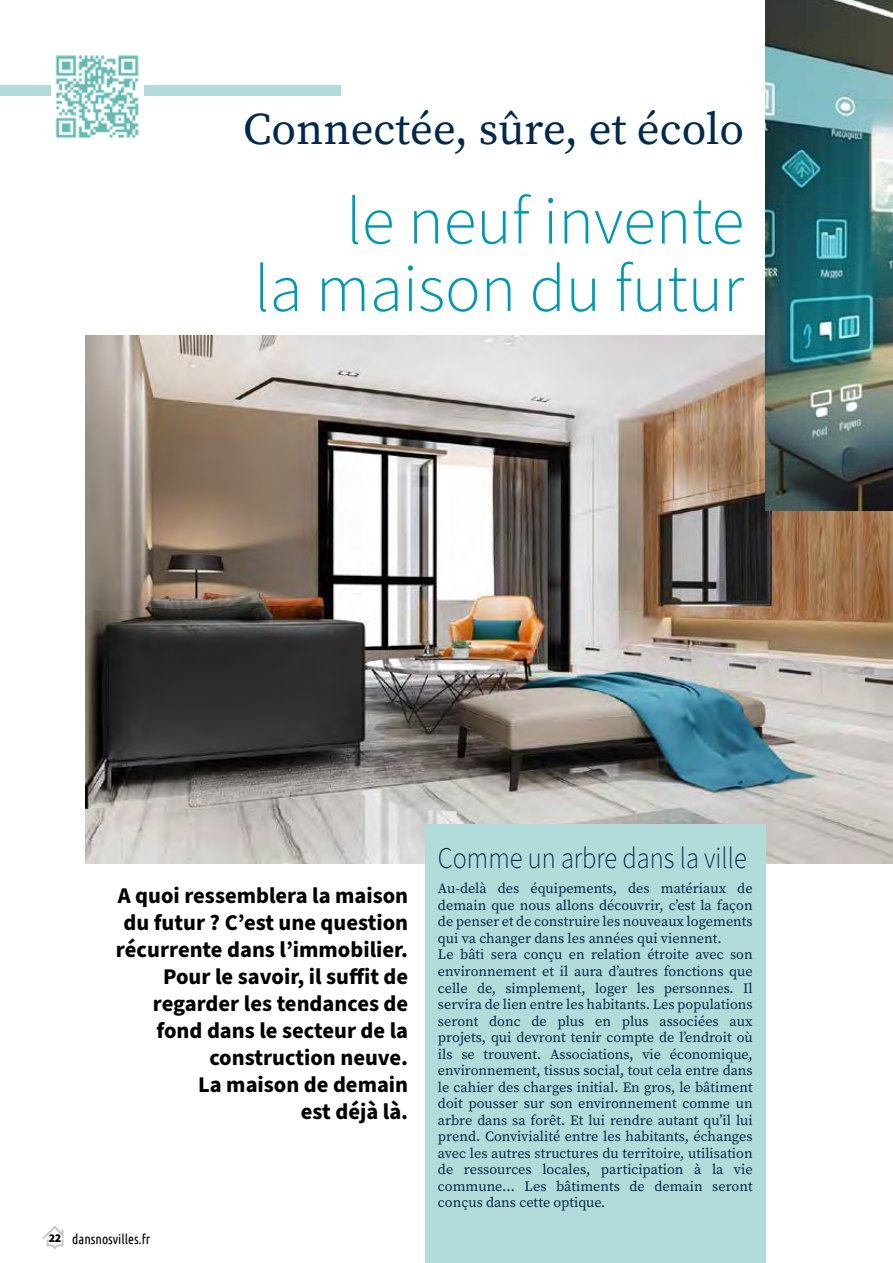
<style>
.page{position:relative;width:893px;height:1263px;background:#fff}
.page>*{position:absolute;margin:0;border:0;box-sizing:border-box;transform-origin:0 0}
.t1{font:300 67.5px/67.5px "Source Sans Pro";color:#0099b3;text-align:right}
.t2{font:45px "Source Serif Variable";color:#00294c}
.t3{font:300 30px "Source Sans Pro";color:#00294c;scale:.88 1}
.t4{font:700 22.5px/27px "Source Sans Pro";color:#000;text-align:right}
.t5{font:14.25px/16.5px "Source Serif Variable";color:#00294c}
.t6{font:13.5px "Ubuntu Condensed";color:#000}
.s1{font-family:"Source Sans Pro";font-weight:900;font-size:12px}
</style>
<div class="page">
<svg style="left:42px;top:1226px;width:22px;height:23px"></svg>
<img style="left:85px;top:336px;width:808px;height:527px">
<div style="left:425px;top:825px;width:340px;height:438px;background:#b2dcd9"></div>
<img style="left:765px;top:0;width:128px;height:510px">
<div style="left:0;top:86px;width:340px;height:10px;background:#b2dcd9"></div>
<img style="left:51px;top:55px;width:93px;height:84px">
<h2 class="t2" style="left:243px;top:99px;width:503px">Connectée, sûre, et écolo</h2>
<h1 class="t1" style="left:254px;top:189px;width:492px">le neuf invente<br>la maison du futur</h1>
<h3 class="t4" style="left:116px;top:883px;width:294px">A quoi ressemblera la maison du futur ? C’est une question récurrente dans l’immobilier.<br>Pour le savoir, il suffit de regarder les tendances de fond dans le secteur de la construction neuve.<br>La maison de demain<br>est déjà là.</h3>
<p class="t6" style="left:49px;top:1230px;width:103px"><span class="s1">22</span> dansnosvilles.fr</p>
<h3 class="t3" style="left:438px;top:838px;width:352px">Comme un arbre dans la ville</h3>
<p class="t5" style="left:438px;top:880px;width:316px">Au-delà des équipements, des matériaux de demain que nous allons découvrir, c’est la façon de penser et de construire les nouveaux logements qui va changer dans les années qui viennent.<br>Le bâti sera conçu en relation étroite avec son environnement et il aura d’autres fonctions que celle de, simplement, loger les personnes. Il servira de lien entre les habitants. Les populations seront donc de plus en plus associées aux projets, qui devront tenir compte de l’endroit où ils se trouvent. Associations, vie économique, environnement, tissus social, tout cela entre dans le cahier des charges initial. En gros, le bâtiment doit pousser sur son environnement comme un arbre dans sa forêt. Et lui rendre autant qu’il lui prend. Convivialité entre les habitants, échanges avec les autres structures du territoire, utilisation de ressources locales, participation à la vie commune… Les bâtiments de demain seront conçus dans cette optique.</p>
</div>
